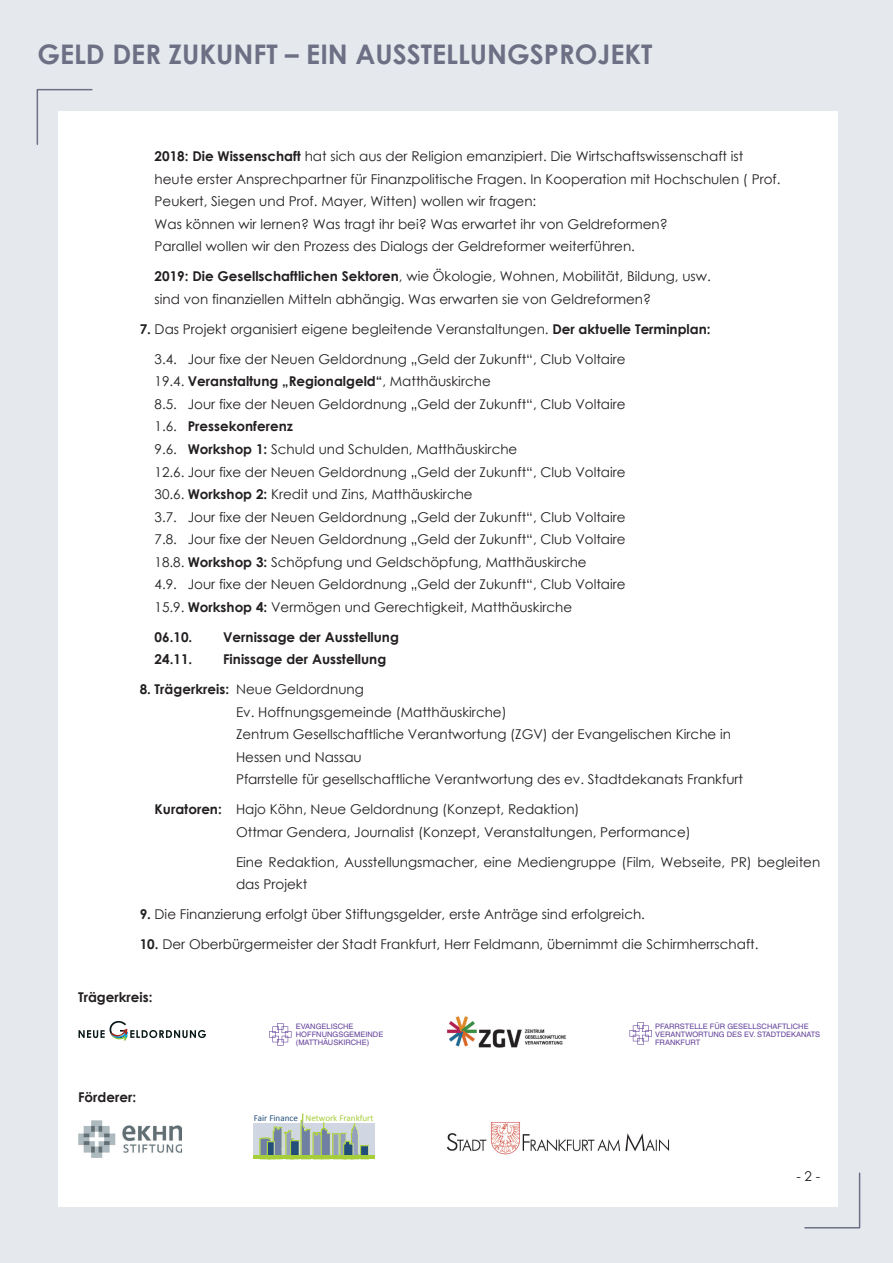
<style>
.page{position:relative;width:893px;height:1263px;background:#e5e8ed}
.page>*{position:absolute;margin:0;border:0;box-sizing:border-box;transform-origin:0 0}
.t1{font:700 27px "Century Gothic";color:#6d7084}
.t2{font:13.5px/22.5px "Century Gothic";color:#231f20}
.t3{font:700 13.5px "Century Gothic";color:#231f20}
.t4{font:9px "Calibri";color:#a6ce39}
.t5{font:7.5px/7.9px "Helvetica";color:#623f99}
.s1{font-weight:700}
.s2{color:#224e79}
</style>
<div class="page">
<svg style="left:36px;top:88px;width:57px;height:58px"></svg>
<svg style="left:803px;top:1172px;width:58px;height:57px"></svg>
<div style="left:59px;top:111px;width:779px;height:1095px;background:#fff"></div>
<div style="left:253px;top:1123px;width:122px;height:36px;background:#d1d6e3"></div>
<div style="left:333px;top:1134px;width:6px;height:25px;background:#95a0bc"></div>
<div style="left:361px;top:1145px;width:8px;height:14px;background:#224e79"></div>
<div style="left:291px;top:1140px;width:8px;height:19px;background:#224e79"></div>
<svg style="left:301px;top:1114px;width:30px;height:42px"></svg>
<div style="left:360px;top:1145px;width:9px;height:14px;border:1px solid #a6ce39"></div>
<div style="left:290px;top:1140px;width:9px;height:19px;border:1px solid #a6ce39"></div>
<svg style="left:340px;top:1123px;width:19px;height:33px"></svg>
<svg style="left:260px;top:1127px;width:34px;height:29px"></svg>
<hr style="left:253px;top:1156px;width:122px;height:3px;background:#a6ce39">
<img style="left:447px;top:1016px;width:119px;height:32px">
<img style="left:78px;top:1120px;width:104px;height:37px">
<svg style="left:269px;top:1023px;width:22px;height:22px"></svg>
<svg style="left:629px;top:1022px;width:23px;height:22px"></svg>
<svg style="left:79px;top:1021px;width:127px;height:20px"></svg>
<img style="left:446px;top:1122px;width:224px;height:33px">
<h1 class="t1" style="left:37px;top:33px;width:617px">GELD DER ZUKUNFT – EIN AUSSTELLUNGSPROJEKT</h1>
<p class="t2" style="left:155px;top:145px;width:627px"><span class="s1">2018: Die Wissenschaft</span> hat sich aus der Religion emanzipiert. Die Wirtschaftswissenschaft ist heute erster Ansprechpartner für Finanzpolitische Fragen. In Kooperation mit Hochschulen ( Prof.<br>Peukert, Siegen und Prof. Mayer, Witten) wollen wir fragen:<br>Was können wir lernen? Was tragt ihr bei? Was erwartet ihr von Geldreformen?<br>Parallel wollen wir den Prozess des Dialogs der Geldreformer weiterführen.</p>
<p class="t2" style="left:155px;top:265px;width:558px"><span class="s1">2019: Die Gesellschaftlichen Sektoren</span>, wie Ökologie, Wohnen, Mobilität, Bildung, usw. sind von finanziellen Mitteln abhängig. Was erwarten sie von Geldreformen?</p>
<p class="t2" style="left:140px;top:318px;width:572px"><span class="s1">7.</span> Das Projekt organisiert eigene begleitende Veranstaltungen. <span class="s1">Der aktuelle Terminplan:</span></p>
<p class="t2" style="left:155px;top:348px;width:473px">3.4. Jour fixe der Neuen Geldordnung „Geld der Zukunft“, Club Voltaire 19.4. <span class="s1">Veranstaltung „Regionalgeld“</span>, Matthäuskirche<br>8.5. Jour fixe der Neuen Geldordnung „Geld der Zukunft“, Club Voltaire 1.6. <span class="s1">Pressekonferenz<br></span>9.6. <span class="s1">Workshop 1:</span> Schuld und Schulden, Matthäuskirche<br>12.6. Jour fixe der Neuen Geldordnung „Geld der Zukunft“, Club Voltaire 30.6. <span class="s1">Workshop 2:</span> Kredit und Zins, Matthäuskirche<br>3.7. Jour fixe der Neuen Geldordnung „Geld der Zukunft“, Club Voltaire 7.8. Jour fixe der Neuen Geldordnung „Geld der Zukunft“, Club Voltaire 18.8. <span class="s1">Workshop 3:</span> Schöpfung und Geldschöpfung, Matthäuskirche<br>4.9. Jour fixe der Neuen Geldordnung „Geld der Zukunft“, Club Voltaire 15.9. <span class="s1">Workshop 4:</span> Vermögen und Gerechtigkeit, Matthäuskirche</p>
<p class="t3" style="left:155px;top:626px;width:39px">06.10.</p>
<p class="t3" style="left:223px;top:626px;width:177px">Vernissage der Ausstellung</p>
<p class="t3" style="left:155px;top:649px;width:39px">24.11.</p>
<p class="t3" style="left:223px;top:649px;width:165px">Finissage der Ausstellung</p>
<p class="t2" style="left:236px;top:678px;width:509px;text-indent:-96px"><span class="s1">8. Trägerkreis:</span> Neue Geldordnung<br>Ev. Hoffnungsgemeinde (Matthäuskirche)<br>Zentrum Gesellschaftliche Verantwortung (ZGV) der Evangelischen Kirche in Hessen und Nassau<br>Pfarrstelle für gesellschaftliche Verantwortung des ev. Stadtdekanats Frankfurt</p>
<p class="t2" style="left:236px;top:798px;width:456px;text-indent:-81px"><span class="s1">Kuratoren:</span> Hajo Köhn, Neue Geldordnung (Konzept, Redaktion)<br>Ottmar Gendera, Journalist (Konzept, Veranstaltungen, Performance)</p>
<p class="t2" style="left:236px;top:850px;width:586px">Eine Redaktion, Ausstellungsmacher, eine Mediengruppe (Film, Webseite, PR) begleiten das Projekt</p>
<p class="t2" style="left:140px;top:903px;width:507px"><span class="s1">9.</span> Die Finanzierung erfolgt über Stiftungsgelder, erste Anträge sind erfolgreich.</p>
<p class="t2" style="left:140px;top:933px;width:620px"><span class="s1">10.</span> Der Oberbürgermeister der Stadt Frankfurt, Herr Feldmann, übernimmt die Schirmherrschaft.</p>
<p class="t3" style="left:78px;top:986px;width:76px">Trägerkreis:</p>
<p class="t3" style="left:78px;top:1087px;width:60px">Förderer:</p>
<p class="t5" style="left:296px;top:1022px;width:89px">EVANGELISCHE<br>HOFFNUNGSGEMEINDE (MATTHÄUSKIRCHE)</p>
<p class="t5" style="left:655px;top:1022px;width:167px">PFARRSTELLE FÜR GESELLSCHAFTLICHE<br>VERANTWORTUNG DES EV. STADTDEKANATS<br>FRANKFURT</p>
<p class="t4" style="left:254px;top:1113px;width:121px"><span class="s2">Fair Finance</span> Network Frankfurt</p>
<p class="t2" style="left:796px;top:1164px;width:25px">- 2 -</p>
</div>
